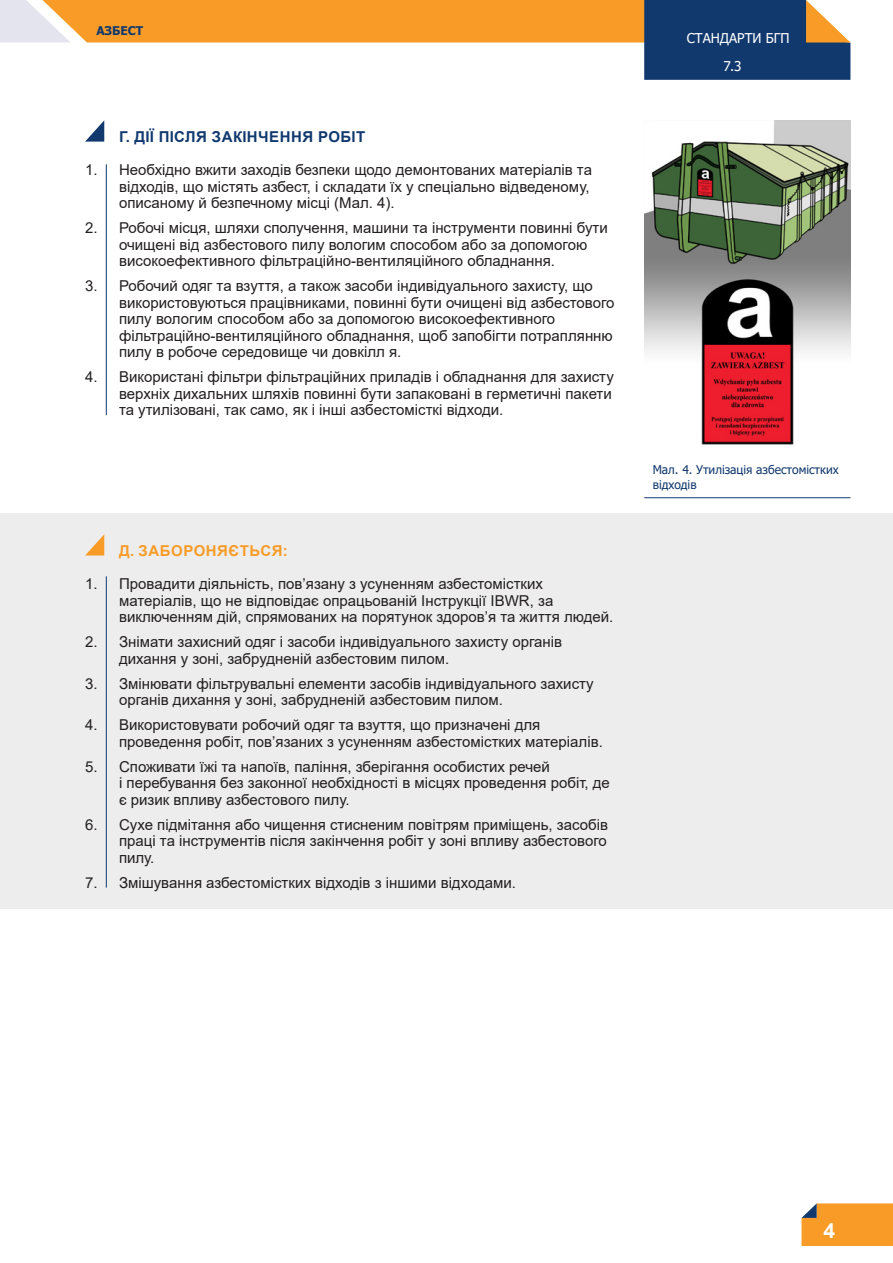
<style>
.page{position:relative;width:893px;height:1263px;background:#fff}
.page>*{position:absolute;margin:0;border:0;box-sizing:border-box;transform-origin:0 0}
.tekst{font:700 21px "Arial";color:#fff}
.Tekst_numerowany{font:15px/16.5px "Arial";color:#231f20}
.Tytulik{font:700 15px "Arial";letter-spacing:.02em;color:#11396e}
.Tytulik-2{font:700 15px "Arial";letter-spacing:.035em;color:#f89c27}
.t1{font:13.5px "Tahoma";color:#fff}
.podpis_zdjęcia{font:12px/15px "Tahoma";color:#11396e}
.t2{font:700 12px "Tahoma";color:#11396e}
</style>
<div class="page">
<svg style="left:801px;top:1203px;width:92px;height:43px;background:#f19d32"></svg>
<svg style="left:0;top:0;width:850px;height:80px"></svg>
<hr style="left:106px;top:164px;width:1px;height:251px;background:#11396e">
<svg style="left:85px;top:120px;width:19px;height:22px"></svg>
<div style="left:0;top:513px;width:893px;height:396px;background:#ededee"></div>
<svg style="left:85px;top:534px;width:19px;height:21px"></svg>
<hr style="left:106px;top:576px;width:1px;height:311px;background:#11396e">
<img style="left:644px;top:120px;width:206px;height:325px">
<hr style="left:644px;top:497px;width:206px;height:1px;background:#11396e">
<p class="t2" style="left:96px;top:23px;width:48px">АЗБЕСТ</p>
<p class="Tytulik" style="left:119px;top:126px;width:248px">Г. ДІЇ ПІСЛЯ ЗАКІНЧЕННЯ РОБІТ</p>
<p class="Tekst_numerowany" style="left:119px;top:161px;width:474px;text-indent:-34px">1. Необхідно вжити заходів безпеки щодо демонтованих матеріалів та відходів, що містять азбест, і складати їх у спеціально відведеному, описаному й безпечному місці (Мал. 4).</p>
<p class="Tekst_numerowany" style="left:119px;top:219px;width:490px;text-indent:-34px">2. Робочі місця, шляхи сполучення, машини та інструменти повинні бути очищені від азбестового пилу вологим способом або за допомогою високоефективного фільтраційно-вентиляційного обладнання.</p>
<p class="Tekst_numerowany" style="left:119px;top:277px;width:497px;text-indent:-34px">3. Робочий одяг та взуття, а також засоби індивідуального захисту, що використовуються працівниками, повинні бути очищені від азбестового пилу вологим способом або за допомогою високоефективного фільтраційно-вентиляційного обладнання, щоб запобігти потраплянню пилу в робоче середовище чи довкілл я.</p>
<p class="Tekst_numerowany" style="left:119px;top:368px;width:496px;text-indent:-34px">4. Використані фільтри фільтраційних приладів і обладнання для захисту верхніх дихальних шляхів повинні бути запаковані в герметичні пакети та утилізовані, так само, як і інші азбестомісткі відходи.</p>
<p class="Tytulik-2" style="left:119px;top:540px;width:170px">Д. ЗАБОРОНЯЄТЬСЯ:</p>
<p class="Tekst_numerowany" style="left:119px;top:575px;width:496px;text-indent:-34px">1. Провадити діяльність, пов’язану з усуненням азбестомістких матеріалів, що не відповідає опрацьованій Інструкції IBWR, за виключенням дій, спрямованих на порятунок здоров’я та життя людей.</p>
<p class="Tekst_numerowany" style="left:119px;top:633px;width:444px;text-indent:-34px">2. Знімати захисний одяг і засоби індивідуального захисту органів дихання у зоні, забрудненій азбестовим пилом.</p>
<p class="Tekst_numerowany" style="left:119px;top:675px;width:476px;text-indent:-34px">3. Змінювати фільтрувальні елементи засобів індивідуального захисту органів дихання у зоні, забрудненій азбестовим пилом.</p>
<p class="Tekst_numerowany" style="left:119px;top:716px;width:485px;text-indent:-34px">4. Використовувати робочий одяг та взуття, що призначені для проведення робіт, пов’язаних з усуненням азбестомістких матеріалів.</p>
<p class="Tekst_numerowany" style="left:119px;top:758px;width:492px;text-indent:-34px">5. Споживати їжі та напоїв, паління, зберігання особистих речей<br>і перебування без законної необхідності в місцях проведення робіт, де є ризик впливу азбестового пилу.</p>
<p class="Tekst_numerowany" style="left:119px;top:816px;width:490px;text-align:justify;text-indent:-34px">6. Сухе підмітання або чищення стисненим повітрям приміщень, засобів праці та інструментів після закінчення робіт у зоні впливу азбестового пилу.</p>
<p class="Tekst_numerowany" style="left:85px;top:874px;width:432px">7. Змішування азбестомістких відходів з іншими відходами.</p>
<p class="t1" style="left:687px;top:29px;width:105px">СТАНДАРТИ БГП</p>
<p class="t1" style="left:724px;top:57px;width:19px">7.3</p>
<p class="podpis_zdjęcia" style="left:653px;top:463px;width:188px">Мал. 4. Утилізація азбестомістких відходів</p>
<p class="tekst" style="left:823px;top:1216px;width:13px">4</p>
</div>
